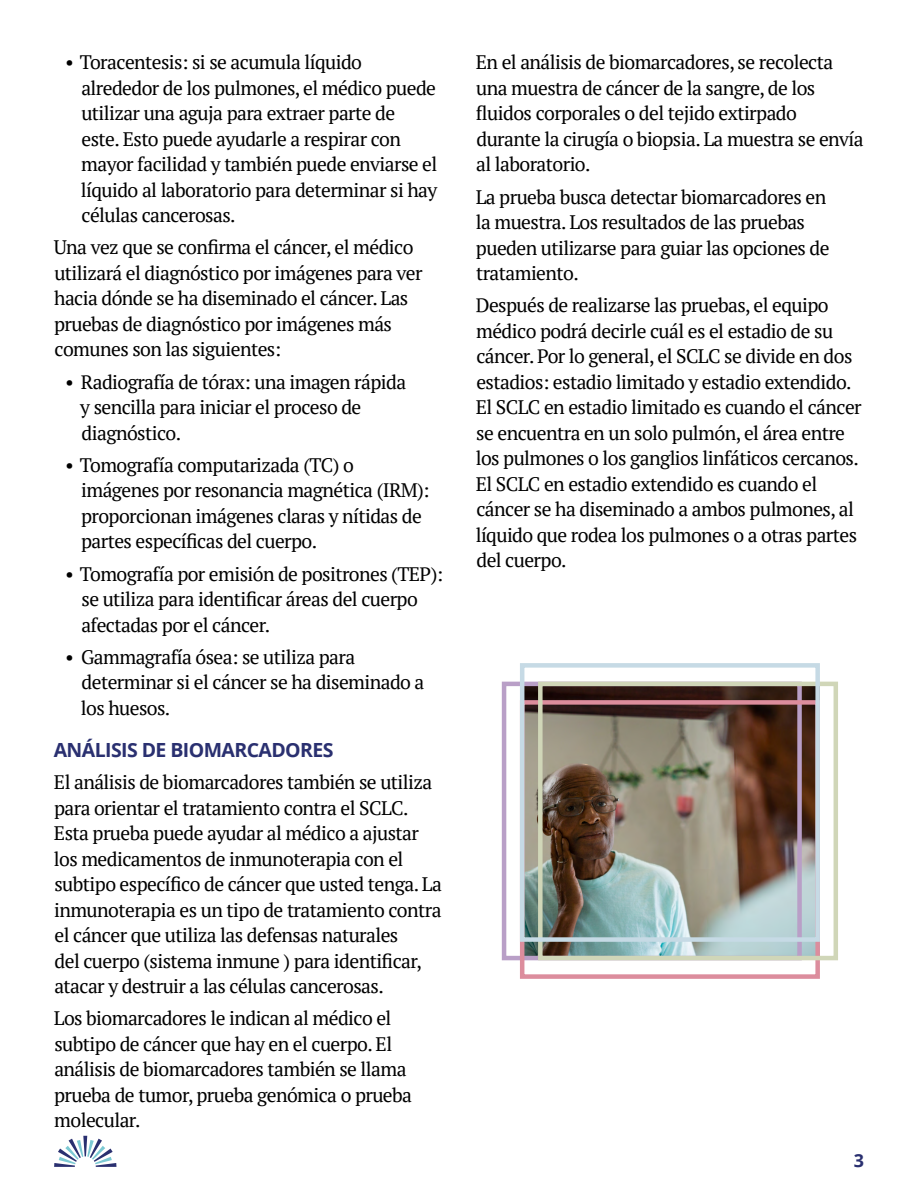
<style>
.page{position:relative;width:918px;height:1188px;background:#fff}
.page>*{position:absolute;margin:0;border:0;box-sizing:border-box;transform-origin:0 0}
.t1{font:19.5px/25.5px "PT Serif";letter-spacing:-.03em;color:#000}
.t2{font:700 19.5px "Open Sans";letter-spacing:-.03em;color:#2a3070}
.t3{font:700 18px "Open Sans";color:#2a3070}
</style>
<div class="page">
<svg style="left:54px;top:1136px;width:62px;height:31px"></svg>
<img style="left:525px;top:687px;width:290px;height:268px">
<div style="left:502px;top:682px;width:300px;height:278px;border:4px solid #b99fc7"></div>
<div style="left:520px;top:700px;width:300px;height:279px;border:4px solid #dc8d9d"></div>
<div style="left:538px;top:682px;width:300px;height:278px;border:4px solid #d0d6b8"></div>
<div style="left:520px;top:663px;width:300px;height:279px;border:4px solid #c6dae5"></div>
<p class="t1" style="left:81px;top:49px;width:358px;text-indent:-16px">• Toracentesis: si se acumula líquido alrededor de los pulmones, el médico puede utilizar una aguja para extraer parte de este. Esto puede ayudarle a respirar con mayor facilidad y también puede enviarse el líquido al laboratorio para determinar si hay células cancerosas.</p>
<p class="t1" style="left:54px;top:234px;width:370px">Una vez que se confirma el cáncer, el médico utilizará el diagnóstico por imágenes para ver hacia dónde se ha diseminado el cáncer. Las pruebas de diagnóstico por imágenes más comunes son las siguientes:</p>
<p class="t1" style="left:80px;top:369px;width:328px;text-indent:-15px">• Radiografía de tórax: una imagen rápida y sencilla para iniciar el proceso de diagnóstico.</p>
<p class="t1" style="left:81px;top:452px;width:350px;text-indent:-16px">• Tomografía computarizada (TC) o imágenes por resonancia magnética (IRM): proporcionan imágenes claras y nítidas de partes específicas del cuerpo.</p>
<p class="t1" style="left:81px;top:561px;width:363px;text-indent:-16px">• Tomografía por emisión de positrones (TEP): se utiliza para identificar áreas del cuerpo afectadas por el cáncer.</p>
<p class="t1" style="left:81px;top:644px;width:345px;text-indent:-16px">• Gammagrafía ósea: se utiliza para determinar si el cáncer se ha diseminado a los huesos.</p>
<p class="t2" style="left:54px;top:736px;width:281px">ANÁLISIS DE BIOMARCADORES</p>
<p class="t1" style="left:54px;top:769px;width:389px">El análisis de biomarcadores también se utiliza para orientar el tratamiento contra el SCLC.<br>Esta prueba puede ayudar al médico a ajustar los medicamentos de inmunoterapia con el subtipo específico de cáncer que usted tenga. La inmunoterapia es un tipo de tratamiento contra el cáncer que utiliza las defensas naturales<br>del cuerpo (sistema inmune ) para identificar, atacar y destruir a las células cancerosas.</p>
<p class="t1" style="left:54px;top:1006px;width:360px">Los biomarcadores le indican al médico el subtipo de cáncer que hay en el cuerpo. El análisis de biomarcadores también se llama prueba de tumor, prueba genómica o prueba molecular.</p>
<p class="t1" style="left:476px;top:49px;width:389px">En el análisis de biomarcadores, se recolecta una muestra de cáncer de la sangre, de los fluidos corporales o del tejido extirpado durante la cirugía o biopsia. La muestra se envía al laboratorio.</p>
<p class="t1" style="left:476px;top:184px;width:355px">La prueba busca detectar biomarcadores en la muestra. Los resultados de las pruebas pueden utilizarse para guiar las opciones de tratamiento.</p>
<p class="t1" style="left:476px;top:292px;width:388px">Después de realizarse las pruebas, el equipo médico podrá decirle cuál es el estadio de su cáncer. Por lo general, el SCLC se divide en dos estadios: estadio limitado y estadio extendido.<br>El SCLC en estadio limitado es cuando el cáncer se encuentra en un solo pulmón, el área entre los pulmones o los ganglios linfáticos cercanos.<br>El SCLC en estadio extendido es cuando el cáncer se ha diseminado a ambos pulmones, al líquido que rodea los pulmones o a otras partes del cuerpo.</p>
<p class="t3" style="left:854px;top:1148px;width:12px">3</p>
</div>
